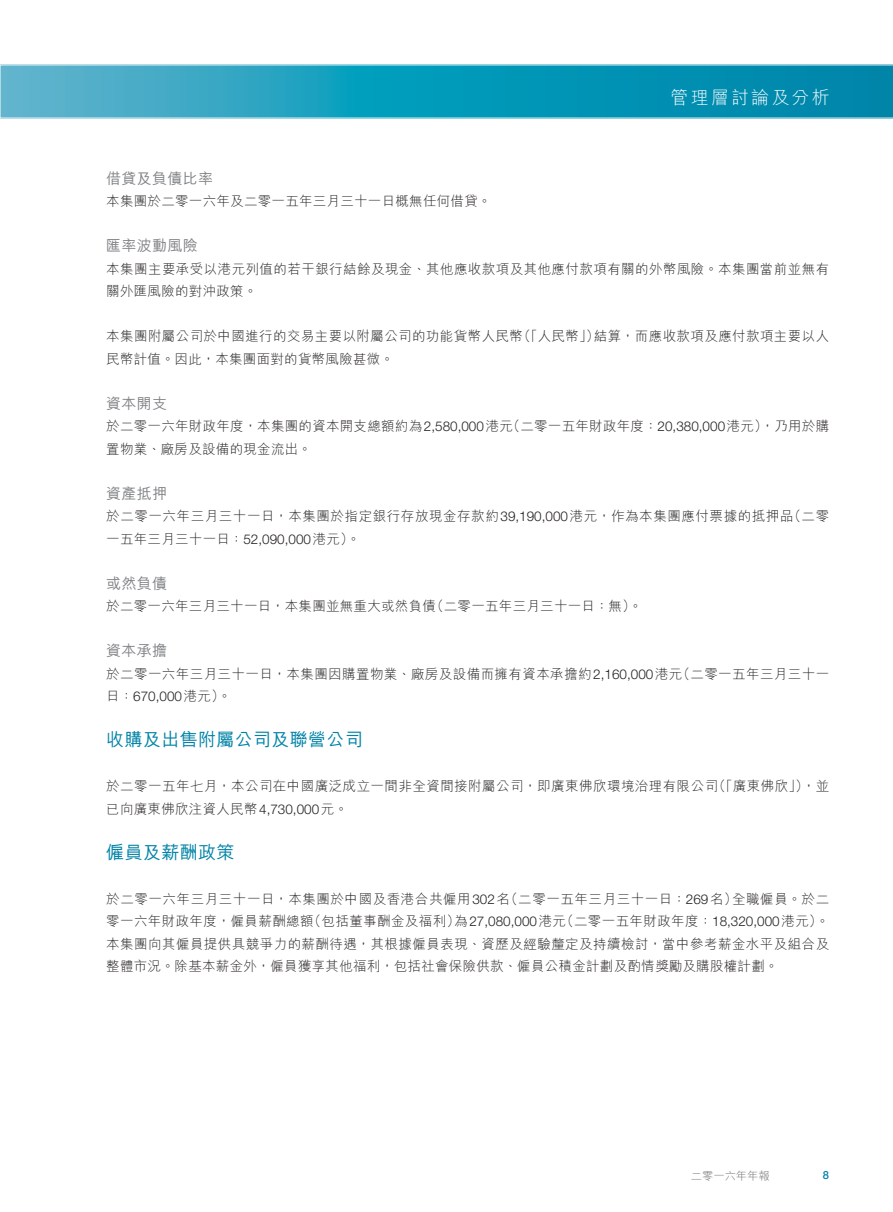
<style>
.page{position:relative;width:893px;height:1212px;background:#fff}
.page>*{position:absolute;margin:0;border:0;box-sizing:border-box;transform-origin:0 0}
.t1{font:18px "M Hei HK Medium B5 pc H";letter-spacing:.02em;color:#0083a7}
.t2{font:18px "M Hei HK Light B5 pc H";letter-spacing:.12em;color:#fff}
.t3{font:15px "M Hei HK Medium B5 pc H";letter-spacing:.02em;color:#808285}
.t4{font:13.5px/22.5px "M Hei HK Light B5 pc H";letter-spacing:.03em;color:#231f20}
.t5{font:300 13.5px "Helvetica Neue LT Std";color:#231f20}
.t6{font:11.25px "M Hei HK Light B5 pc H";color:#6d6e70}
.t7{font:500 11.25px "Helvetica Neue LT Std";color:#0083a7}
.s1{font-family:"Helvetica Neue LT Std";font-weight:300}
.s2{font-family:"M Hei HK Light B5 pc H";font-weight:400}
</style>
<div class="page">
<svg style="left:0;top:65px;width:893px;height:53px;background:#1c9cbb"></svg>
<h1 class="t2" style="left:670px;top:90px;width:161px">管理層討論及分析</h1>
<p class="t3" style="left:106px;top:172px;width:108px">借貸及負債比率</p>
<p class="t4" style="left:106px;top:191px;width:387px">本集團於二零一六年及二零一五年三月三十一日概無任何借貸。</p>
<p class="t3" style="left:106px;top:240px;width:93px">匯率波動風險</p>
<p class="t4" style="left:106px;top:259px;width:724px">本集團主要承受以港元列值的若干銀行結餘及現金、其他應收款項及其他應付款項有關的外幣風險。本集團當前並無有關外匯風險的對沖政策。</p>
<p class="t4" style="left:106px;top:326px;width:724px">本集團附屬公司於中國進行的交易主要以附屬公司的功能貨幣人民幣（「人民幣」）結算，而應收款項及應付款項主要以人民幣計值。因此，本集團面對的貨幣風險甚微。</p>
<p class="t3" style="left:106px;top:397px;width:62px">資本開支</p>
<p class="t4" style="left:106px;top:416px;width:724px">於二零一六年財政年度，本集團的資本開支總額約為<span class="s1">2,580,000</span>港元（二零一五年財政年度：<span class="s1">20,380,000</span>港元），乃用於購置物業、廠房及設備的現金流出。</p>
<p class="t3" style="left:106px;top:487px;width:62px">資產抵押</p>
<p class="t4" style="left:106px;top:506px;width:724px">於二零一六年三月三十一日，本集團於指定銀行存放現金存款約<span class="s1">39,190,000</span>港元，作為本集團應付票據的抵押品（二零一五年三月三十一日：<span class="s1">52,090,000</span>港元）。</p>
<p class="t3" style="left:106px;top:577px;width:62px">或然負債</p>
<p class="t4" style="left:106px;top:596px;width:537px">於二零一六年三月三十一日，本集團並無重大或然負債（二零一五年三月三十一日：無）。</p>
<p class="t3" style="left:106px;top:645px;width:62px">資本承擔</p>
<p class="t4" style="left:106px;top:664px;width:724px">於二零一六年三月三十一日，本集團因購置物業、廠房及設備而擁有資本承擔約<span class="s1">2,160,000</span>港元（二零一五年三月三十一</p>
<p class="t5" style="left:106px;top:688px;width:126px"><span class="s2">日：</span>670,000<span class="s2">港元）。</span></p>
<h1 class="t1" style="left:106px;top:732px;width:258px">收購及出售附屬公司及聯營公司</h1>
<p class="t4" style="left:106px;top:776px;width:724px">於二零一五年七月，本公司在中國廣泛成立一間非全資間接附屬公司，即廣東佛欣環境治理有限公司（「廣東佛欣」），並已向廣東佛欣注資人民幣<span class="s1">4,730,000</span>元。</p>
<h1 class="t1" style="left:106px;top:845px;width:130px">僱員及薪酬政策</h1>
<p class="t4" style="left:106px;top:889px;width:724px;text-align:justify">於二零一六年三月三十一日，本集團於中國及香港合共僱用<span class="s1">302</span>名（二零一五年三月三十一日：<span class="s1">269</span>名）全職僱員。於二零一六年財政年度，僱員薪酬總額（包括董事酬金及福利）為<span class="s1">27,080,000</span>港元（二零一五年財政年度：<span class="s1">18,320,000</span>港元）。本集團向其僱員提供具競爭力的薪酬待遇，其根據僱員表現、資歷及經驗釐定及持續檢討，當中參考薪金水平及組合及整體市況。除基本薪金外，僱員獲享其他福利，包括社會保險供款、僱員公積金計劃及酌情獎勵及購股權計劃。</p>
<p class="t6" style="left:691px;top:1171px;width:80px">二零一六年年報</p>
<p class="t7" style="left:823px;top:1168px;width:8px">8</p>
</div>
